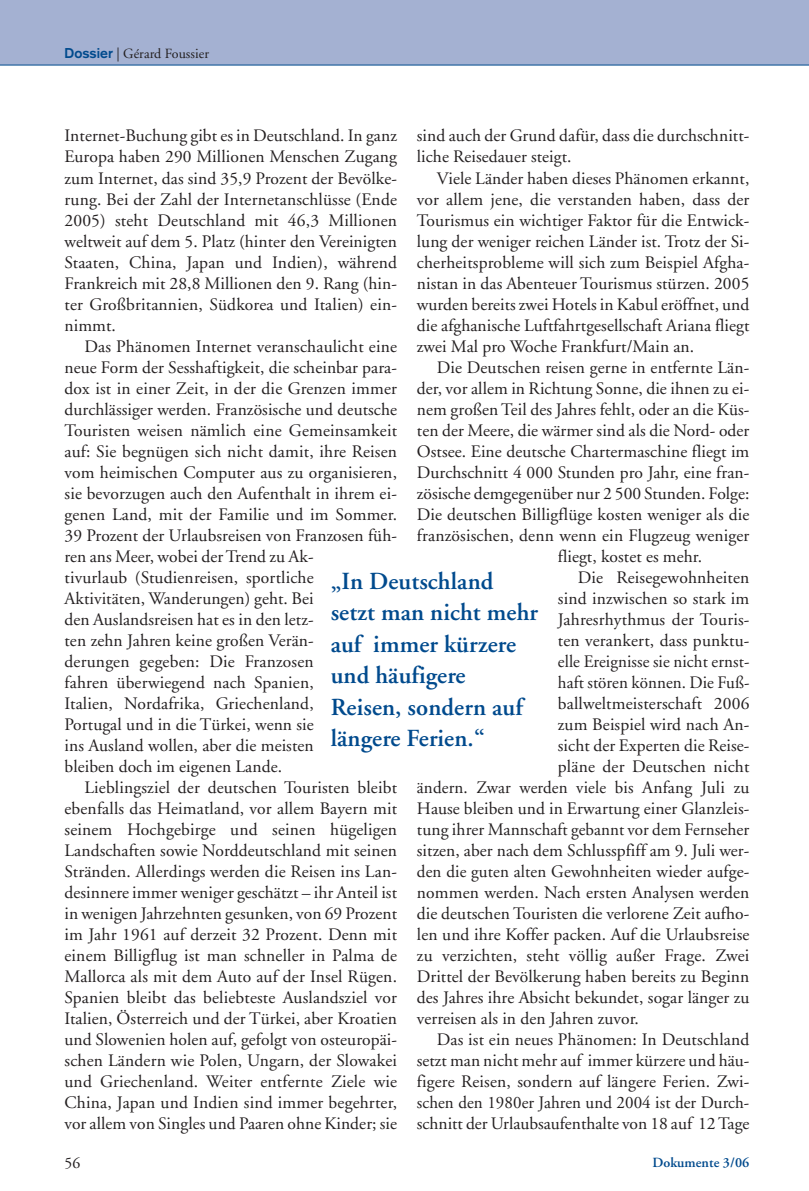
<style>
.page{position:relative;width:809px;height:1191px;background:#fff}
.page>*{position:absolute;margin:0;border:0;box-sizing:border-box;transform-origin:0 0}
.t1{font:600 24.5px/31.5px "Adobe Garamond";letter-spacing:.005em;color:#004a8d}
.t2{font:17.5px/21px "Adobe Garamond";letter-spacing:.005em;color:#231f20;text-align:justify}
.t3{font:15.75px "Adobe Garamond";color:#231f20}
.t4{font:14px "Adobe Garamond";letter-spacing:.005em;color:#231f20}
.t5{font:600 14px "Adobe Garamond";letter-spacing:.005em;color:#004a8d}
.s1{font-family:"Akzidenz Grotesk";font-weight:700;color:#004a8d}
</style>
<div class="page">
<div style="left:0;top:1px;width:808px;height:64px;background:#a4b1d2"></div>
<hr style="left:0;top:65px;width:808px;height:1px;background:#004a8d">
<p class="t4" style="left:64px;top:48px;width:146px"><span class="s1">Dossier</span> | Gérard Foussier</p>
<p class="t2" style="left:64px;top:127px;width:334px">Internet-Buchung gibt es in Deutschland. In ganz Europa haben 290 Millionen Menschen Zugang zum Internet, das sind 35,9 Prozent der Bevölke&shy;rung. Bei der Zahl der Internetanschlüsse (Ende 2005) steht Deutschland mit 46,3 Millionen weltweit auf dem 5. Platz (hinter den Vereinigten Staaten, China, Japan und Indien), während Frankreich mit 28,8 Millionen den 9. Rang (hin&shy;ter Großbritannien, Südkorea und Italien) ein&shy;nimmt.</p>
<p class="t2" style="left:64px;top:337px;width:334px;text-align:left;text-indent:20px">Das Phänomen Internet veranschaulicht eine neue Form der Sesshaftigkeit, die scheinbar para&shy;dox ist in einer Zeit, in der die Grenzen immer durchlässiger werden. Französische und deutsche Touristen weisen nämlich eine Gemeinsamkeit auf: Sie begnügen sich nicht damit, ihre Reisen vom heimischen Computer aus zu organisieren, sie bevorzugen auch den Aufenthalt in ihrem ei&shy;genen Land, mit der Familie und im Sommer.<br>39 Prozent der Urlaubsreisen von Franzosen füh&shy;ren ans Meer, wobei der Trend zu Ak-<br>tivurlaub (Studienreisen, sportliche Aktivitäten, Wanderungen) geht. Bei<br>den Auslandsreisen hat es in den letz-<br>ten zehn Jahren keine großen Verän-<br>derungen gegeben: Die Franzosen<br>fahren überwiegend nach Spanien,<br>Italien, Nordafrika, Griechenland,<br>Portugal und in die Türkei, wenn sie<br>ins Ausland wollen, aber die meisten<br>bleiben doch im eigenen Lande.</p>
<p class="t2" style="left:64px;top:778px;width:334px;text-indent:20px">Lieblingsziel der deutschen Touristen bleibt ebenfalls das Heimatland, vor allem Bayern mit seinem Hochgebirge und seinen hügeligen Landschaften sowie Norddeutschland mit seinen Stränden. Allerdings werden die Reisen ins Lan&shy;desinnere immer weniger geschätzt – ihr Anteil ist in wenigen Jahrzehnten gesunken, von 69 Prozent im Jahr 1961 auf derzeit 32 Prozent. Denn mit einem Billigflug ist man schneller in Palma de Mallorca als mit dem Auto auf der Insel Rügen.<br>Spanien bleibt das beliebteste Auslandsziel vor Italien, Österreich und der Türkei, aber Kroatien und Slowenien holen auf, gefolgt von osteuropäi&shy;schen Ländern wie Polen, Ungarn, der Slowakei und Griechenland. Weiter entfernte Ziele wie China, Japan und Indien sind immer begehrter, vor allem von Singles und Paaren ohne Kinder; sie</p>
<p class="t2" style="left:417px;top:127px;width:334px">sind auch der Grund dafür, dass die durchschnitt&shy;liche Reisedauer steigt.</p>
<p class="t2" style="left:417px;top:169px;width:334px;text-indent:20px">Viele Länder haben dieses Phänomen erkannt, vor allem jene, die verstanden haben, dass der Tourismus ein wichtiger Faktor für die Entwick&shy;lung der weniger reichen Länder ist. Trotz der Si&shy;cherheitsprobleme will sich zum Beispiel Afgha&shy;nistan in das Abenteuer Tourismus stürzen. 2005 wurden bereits zwei Hotels in Kabul eröffnet, und die afghanische Luftfahrtgesellschaft Ariana fliegt zwei Mal pro Woche Frankfurt/Main an.</p>
<p class="t2" style="left:437px;top:358px;width:314px">Die Deutschen reisen gerne in entfernte Län-</p>
<p class="t2" style="left:417px;top:379px;width:334px">der, vor allem in Richtung Sonne, die ihnen zu ei-</p>
<p class="t2" style="left:417px;top:400px;width:334px">nem großen Teil des Jahres fehlt, oder an die Küs-</p>
<p class="t2" style="left:417px;top:421px;width:334px">ten der Meere, die wärmer sind als die Nord- oder</p>
<p class="t2" style="left:417px;top:442px;width:334px">Ostsee. Eine deutsche Chartermaschine fliegt im</p>
<p class="t2" style="left:417px;top:463px;width:334px">Durchschnitt 4 000 Stunden pro Jahr, eine fran-</p>
<p class="t2" style="left:417px;top:484px;width:334px">zösische demgegenüber nur 2 500 Stunden. Folge:</p>
<p class="t2" style="left:417px;top:505px;width:334px">Die deutschen Billigflüge kosten weniger als die</p>
<p class="t2" style="left:417px;top:526px;width:334px">französischen, denn wenn ein Flugzeug weniger</p>
<p class="t2" style="left:558px;top:547px;width:146px">fliegt, kostet es mehr.</p>
<p class="t2" style="left:577px;top:568px;width:173px">Die Reisegewohnheiten</p>
<p class="t2" style="left:558px;top:589px;width:193px">sind inzwischen so stark im</p>
<p class="t2" style="left:558px;top:610px;width:193px">Jahresrhythmus der Touris-</p>
<p class="t2" style="left:558px;top:631px;width:193px">ten verankert, dass punktu-</p>
<p class="t2" style="left:558px;top:652px;width:193px">elle Ereignisse sie nicht ernst-</p>
<p class="t2" style="left:558px;top:673px;width:193px">haft stören können. Die Fuß-</p>
<p class="t2" style="left:558px;top:694px;width:193px">ballweltmeisterschaft 2006</p>
<p class="t2" style="left:558px;top:715px;width:193px">zum Beispiel wird nach An-</p>
<p class="t2" style="left:558px;top:736px;width:193px">sicht der Experten die Reise-</p>
<p class="t2" style="left:558px;top:757px;width:193px">pläne der Deutschen nicht</p>
<p class="t2" style="left:417px;top:778px;width:334px">ändern. Zwar werden viele bis Anfang Juli zu</p>
<p class="t2" style="left:417px;top:799px;width:334px">Hause bleiben und in Erwartung einer Glanzleis-</p>
<p class="t2" style="left:417px;top:820px;width:334px">tung ihrer Mannschaft gebannt vor dem Fernseher</p>
<p class="t2" style="left:417px;top:841px;width:334px">sitzen, aber nach dem Schlusspfiff am 9. Juli wer-</p>
<p class="t2" style="left:417px;top:862px;width:334px">den die guten alten Gewohnheiten wieder aufge-</p>
<p class="t2" style="left:417px;top:883px;width:334px">nommen werden. Nach ersten Analysen werden</p>
<p class="t2" style="left:417px;top:904px;width:334px">die deutschen Touristen die verlorene Zeit aufho-</p>
<p class="t2" style="left:417px;top:925px;width:334px">len und ihre Koffer packen. Auf die Urlaubsreise</p>
<p class="t2" style="left:417px;top:946px;width:334px">zu verzichten, steht völlig außer Frage. Zwei</p>
<p class="t2" style="left:417px;top:967px;width:334px">Drittel der Bevölkerung haben bereits zu Beginn</p>
<p class="t2" style="left:417px;top:988px;width:334px">des Jahres ihre Absicht bekundet, sogar länger zu</p>
<p class="t2" style="left:417px;top:1009px;width:223px">verreisen als in den Jahren zuvor.</p>
<p class="t2" style="left:437px;top:1030px;width:314px">Das ist ein neues Phänomen: In Deutschland</p>
<p class="t2" style="left:417px;top:1051px;width:334px">setzt man nicht mehr auf immer kürzere und häu-</p>
<p class="t2" style="left:417px;top:1072px;width:334px">figere Reisen, sondern auf längere Ferien. Zwi-</p>
<p class="t2" style="left:417px;top:1093px;width:334px">schen den 1980er Jahren und 2004 ist der Durch-</p>
<p class="t2" style="left:417px;top:1114px;width:334px">schnitt der Urlaubsaufenthalte von 18 auf 12 Tage</p>
<h1 class="t1" style="left:330px;top:567px;width:209px">„In Deutschland setzt man nicht mehr auf immer kürzere und häufigere<br>Reisen, sondern auf längere Ferien.“</h1>
<p class="t3" style="left:64px;top:1156px;width:17px">56</p>
<p class="t5" style="left:652px;top:1156px;width:98px">Dokumente 3/06</p>
</div>
